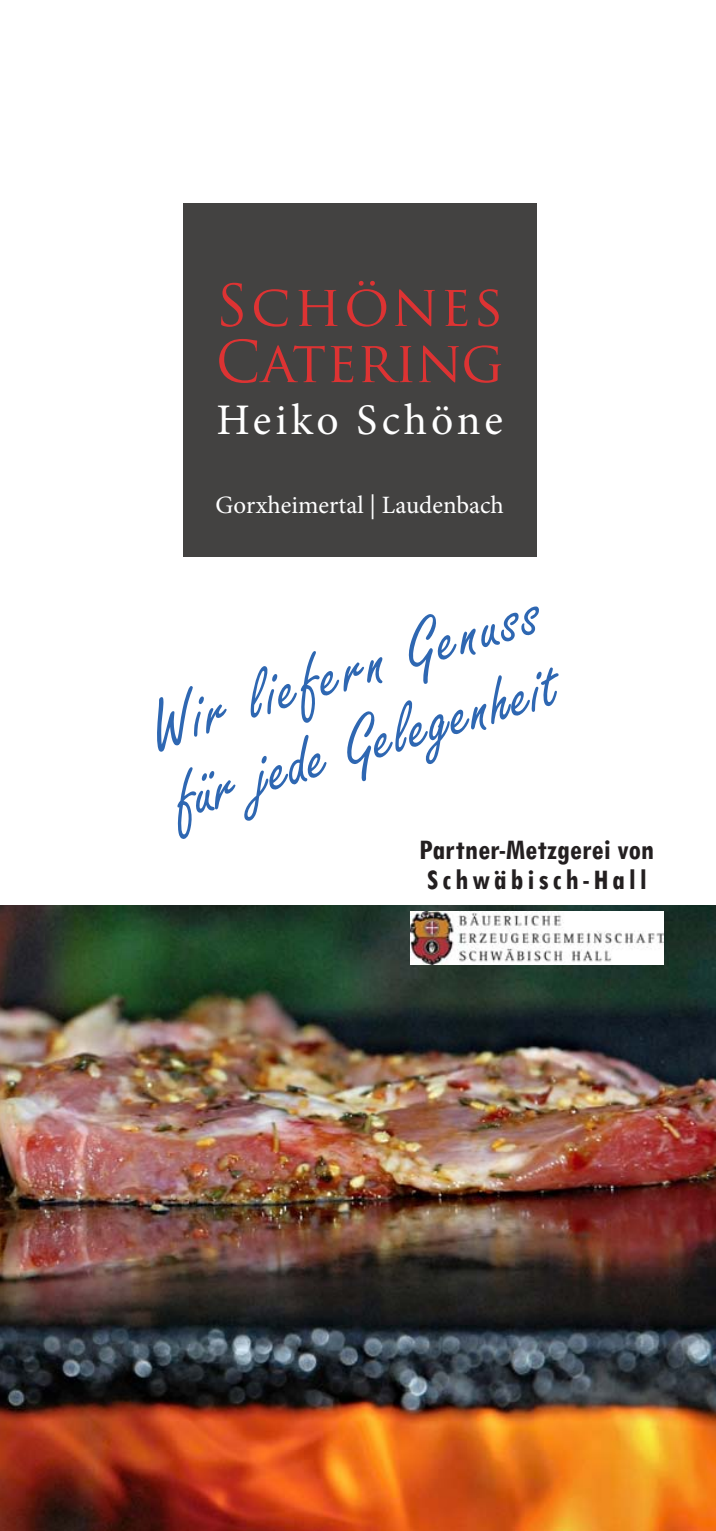
<style>
.page{position:relative;width:716px;height:1531px;background:#fff}
.page>*{position:absolute;margin:0;border:0;box-sizing:border-box;transform-origin:0 0}
.t1{font:75px/75px "Freestyle Script";color:#2e67b2}
.t2{font:56.25px/56.2px "Trajan Pro";color:#d33}
.t3{font:43.75px "Minion Pro";letter-spacing:.085em;color:#fff}
.t4{font:700 condensed 30px/30px "Tw Cen";color:#231f20}
.t5{font:25px "Minion Pro";color:#fff}
</style>
<div class="page">
<div style="left:183px;top:203px;width:354px;height:353px;background:#434241"></div>
<img style="left:0;top:905px;width:716px;height:626px">
<img style="left:410px;top:911px;width:253px;height:53px">
<h2 class="t2" style="left:215px;top:277px;width:290px">SCHÖNES<br>CATERING</h2>
<h3 class="t3" style="left:217px;top:391px;width:288px">Heiko Schöne</h3>
<p class="t5" style="left:216px;top:488px;width:290px">Gorxheimertal | Laudenbach</p>
<h1 class="t1" style="left:140px;top:696px;width:408px;rotate:-17deg">Wir liefern Genuss für jede Gelegenheit</h1>
<p class="t4" style="left:419px;top:833px;width:236px">Partner-Metzgerei von<br>Schwäbisch-Hall</p>
</div>
